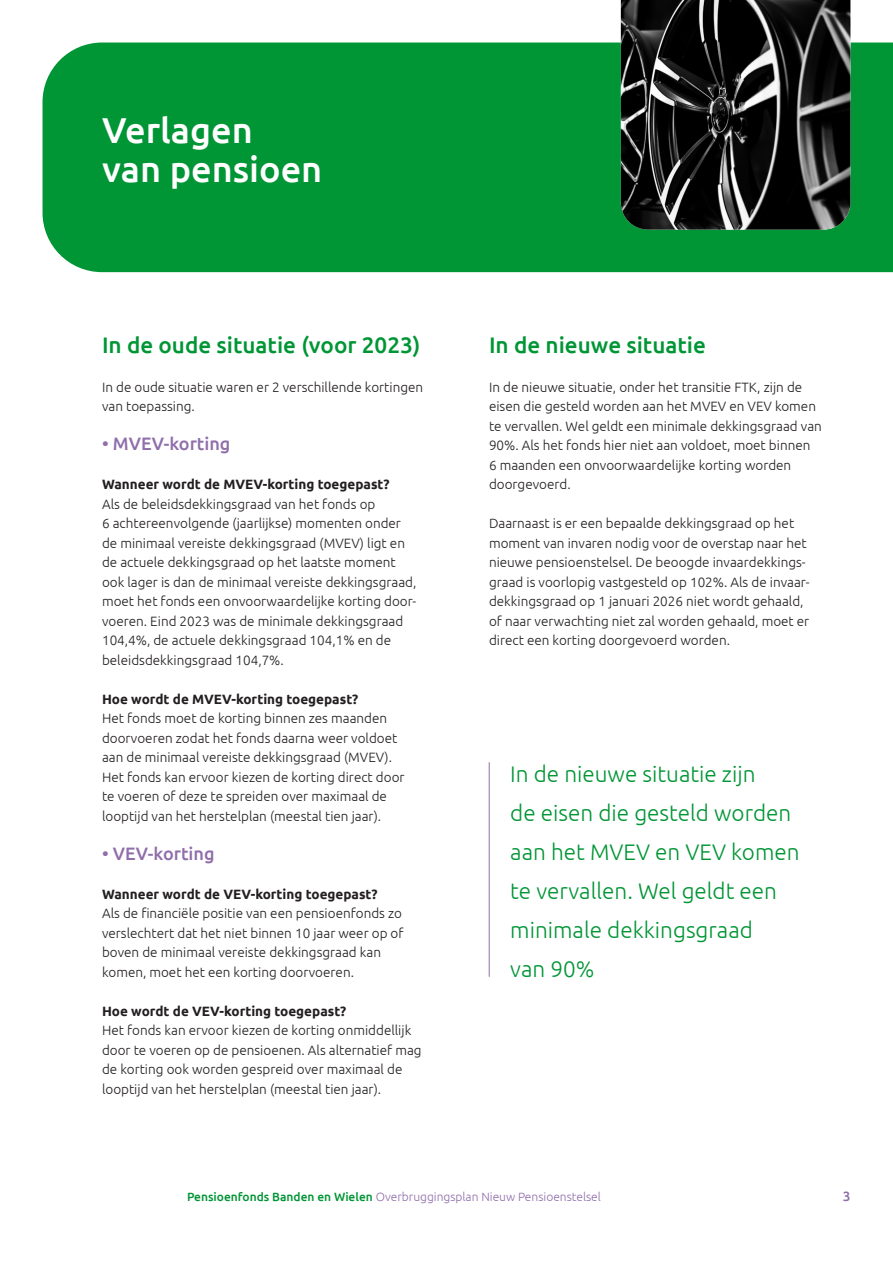
<style>
.page{position:relative;width:893px;height:1263px;background:#fff}
.page>*{position:absolute;margin:0;border:0;box-sizing:border-box;transform-origin:0 0}
.Kop{font:500 36px/39px "Ubuntu";color:#fff}
.Platte{font:300 22.5px/39px "Ubuntu";color:#009535}
.Kop-2{font:500 22.5px "Ubuntu";color:#009535}
.Platte-2{font:500 18px "Ubuntu";color:#8f6eaa}
.Platte-3{font:300 13.5px/19.5px "Ubuntu";color:#231f20}
.Platte-4{font:700 13.5px "Ubuntu";color:#231f20}
.t1{font:500 13.5px "Ubuntu";color:#8f6eaa}
.t2{font:300 12px "Ubuntu";color:#8f6eaa}
.s1{font-weight:500;color:#009535}
</style>
<div class="page">
<div style="left:43px;top:43px;width:850px;height:229px;background:#009535"></div>
<img style="left:621px;top:0;width:229px;height:230px">
<hr style="left:489px;top:762px;width:1px;height:215px;background:#8f6eaa">
<p class="Kop" style="left:102px;top:109px;width:222px">Verlagen<br>van pensioen</p>
<p class="Kop-2" style="left:102px;top:330px;width:320px">In de oude situatie (voor 2023)</p>
<p class="Platte-3" style="left:102px;top:377px;width:323px">In de oude situatie waren er 2 verschillende kortingen van toepassing.</p>
<p class="Platte-2" style="left:102px;top:432px;width:130px">• MVEV-korting</p>
<p class="Platte-4" style="left:102px;top:476px;width:289px">Wanneer wordt de MVEV-korting toegepast?</p>
<p class="Platte-3" style="left:102px;top:494px;width:304px">Als de beleidsdekkingsgraad van het fonds op<br>6 achtereenvolgende (jaarlijkse) momenten onder de minimaal vereiste dekkingsgraad (MVEV) ligt en de actuele dekkingsgraad op het laatste moment</p>
<p class="Platte-3" style="left:102px;top:572px;width:316px">ook lager is dan de minimaal vereiste dekkingsgraad,</p>
<p class="Platte-3" style="left:102px;top:591px;width:316px">moet het fonds een onvoorwaardelijke korting door&shy;voeren. Eind 2023 was de minimale dekkingsgraad 104,4%, de actuele dekkingsgraad 104,1% en de beleidsdekkingsgraad 104,7%.</p>
<p class="Platte-4" style="left:102px;top:691px;width:258px">Hoe wordt de MVEV-korting toegepast?</p>
<p class="Platte-3" style="left:102px;top:708px;width:297px">Het fonds moet de korting binnen zes maanden doorvoeren zodat het fonds daarna weer voldoet</p>
<p class="Platte-3" style="left:102px;top:747px;width:291px">aan de minimaal vereiste dekkingsgraad (MVEV).</p>
<p class="Platte-3" style="left:102px;top:767px;width:304px">Het fonds kan ervoor kiezen de korting direct door te voeren of deze te spreiden over maximaal de</p>
<p class="Platte-3" style="left:102px;top:806px;width:281px">looptijd van het herstelplan (meestal tien jaar).</p>
<p class="Platte-2" style="left:102px;top:842px;width:114px">• VEV-korting</p>
<p class="Platte-4" style="left:102px;top:886px;width:277px">Wanneer wordt de VEV-korting toegepast?</p>
<p class="Platte-3" style="left:102px;top:903px;width:303px">Als de financiële positie van een pensioenfonds zo verslechtert dat het niet binnen 10 jaar weer op of boven de minimaal vereiste dekkingsgraad kan</p>
<p class="Platte-3" style="left:102px;top:962px;width:253px">komen, moet het een korting doorvoeren.</p>
<p class="Platte-4" style="left:102px;top:1003px;width:246px">Hoe wordt de VEV-korting toegepast?</p>
<p class="Platte-3" style="left:102px;top:1020px;width:321px">Het fonds kan ervoor kiezen de korting onmiddellijk door te voeren op de pensioenen. Als alternatief mag de korting ook worden gespreid over maximaal de looptijd van het herstelplan (meestal tien jaar).</p>
<p class="Kop-2" style="left:489px;top:330px;width:218px">In de nieuwe situatie</p>
<p class="Platte-3" style="left:489px;top:377px;width:315px">In de nieuwe situatie, onder het transitie FTK, zijn de</p>
<p class="Platte-3" style="left:489px;top:396px;width:334px">eisen die gesteld worden aan het MVEV en VEV komen te vervallen. Wel geldt een minimale dekkingsgraad van 90%. Als het fonds hier niet aan voldoet, moet binnen<br>6 maanden een onvoorwaardelijke korting worden doorgevoerd.</p>
<p class="Platte-3" style="left:489px;top:513px;width:322px">Daarnaast is er een bepaalde dekkingsgraad op het moment van invaren nodig voor de overstap naar het nieuwe pensioenstelsel. De beoogde invaardekkings&shy;graad is voorlopig vastgesteld op 102%. Als de invaar&shy;dekkingsgraad op 1 januari 2026 niet wordt gehaald, of naar verwachting niet zal worden gehaald, moet er direct een korting doorgevoerd worden.</p>
<p class="Platte" style="left:510px;top:754px;width:291px">In de nieuwe situatie zijn<br>de eisen die gesteld worden aan het MVEV en VEV komen te vervallen. Wel geldt een minimale dekkingsgraad</p>
<p class="Platte" style="left:510px;top:949px;width:86px">van 90%</p>
<p class="t2" style="left:187px;top:1189px;width:415px"><span class="s1">Pensioenfonds Banden en Wielen</span> Overbruggingsplan Nieuw Pensioenstelsel</p>
<p class="t1" style="left:843px;top:1188px;width:9px">3</p>
</div>
